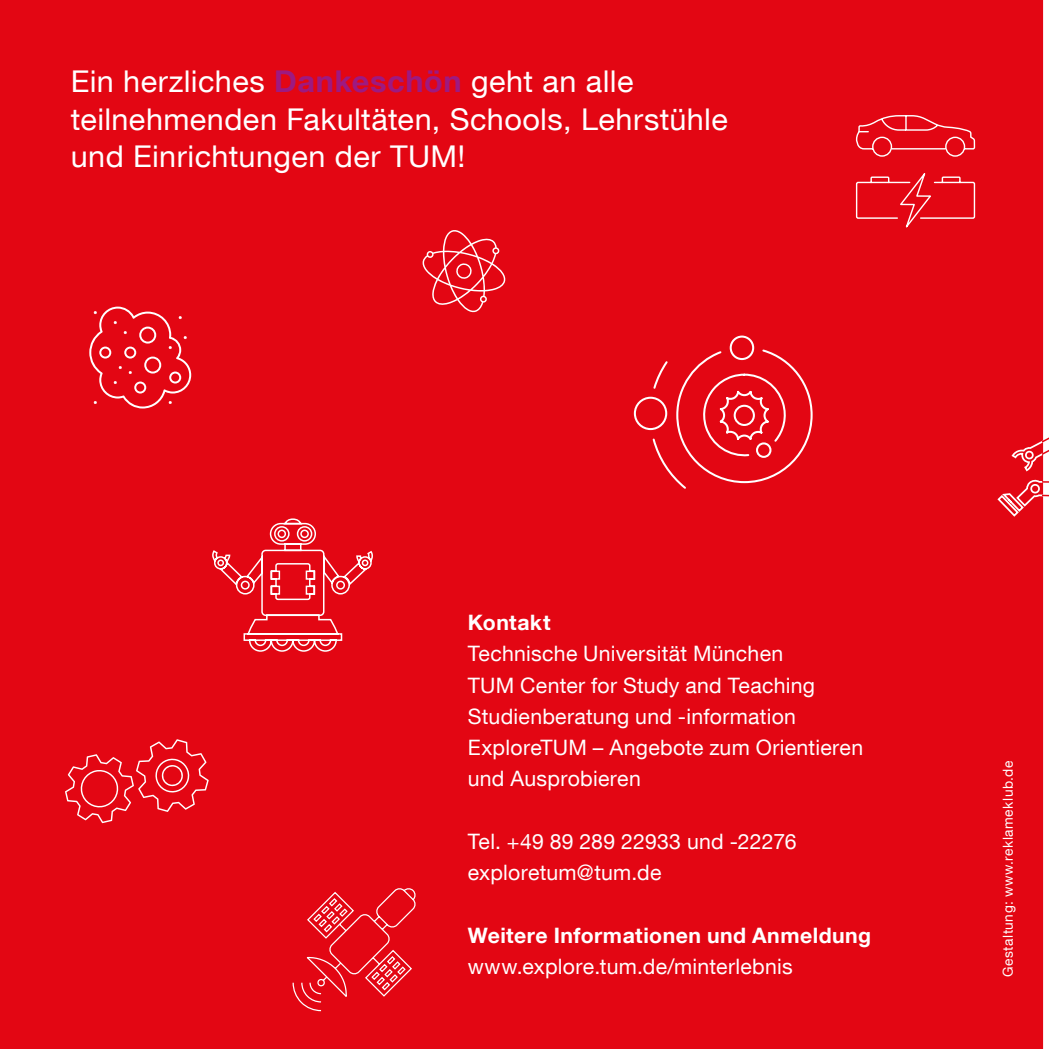
<style>
.page{position:relative;width:1049px;height:1049px;background:#fff}
.page>*{position:absolute;margin:0;border:0;box-sizing:border-box;transform-origin:0 0}
.t1{font:30px/37.5px "TUM Neue Helvetica";letter-spacing:.015em;color:#fff}
.t2{font:21.25px/31.2px "TUM Neue Helvetica";letter-spacing:.015em;color:#fff}
.t3{font:700 21.25px "TUM Neue Helvetica";letter-spacing:.02em;color:#fff}
.t4{font:13.75px "TUM Neue Helvetica";letter-spacing:.035em;color:#fff}
.s1{font-weight:700;color:#9e1981}
</style>
<div class="page">
<div style="left:0;top:0;width:1043px;height:1049px;background:#e30613"></div>
<svg style="left:211px;top:518px;width:163px;height:134px"></svg>
<svg style="left:65px;top:739px;width:144px;height:84px"></svg>
<svg style="left:422px;top:230px;width:84px;height:83px"></svg>
<svg style="left:855px;top:114px;width:121px;height:43px"></svg>
<svg style="left:855px;top:166px;width:121px;height:68px"></svg>
<svg style="left:996px;top:428px;width:53px;height:149px"></svg>
<svg style="left:292px;top:886px;width:125px;height:126px"></svg>
<svg style="left:633px;top:334px;width:181px;height:157px"></svg>
<svg style="left:89px;top:307px;width:102px;height:101px"></svg>
<h1 class="t1" style="left:71px;top:62px;width:658px">Ein herzliches <span class="s1">Dankeschön</span> geht an alle teilnehmenden Fakultäten, Schools, Lehrstühle und Einrichtungen der TUM!</h1>
<p class="t3" style="left:468px;top:609px;width:84px">Kontakt</p>
<p class="t2" style="left:468px;top:638px;width:397px">Technische Universität München<br>TUM Center for Study and Teaching<br>Studienberatung und -information<br>ExploreTUM – Angebote zum Orientieren und Ausprobieren</p>
<p class="t2" style="left:468px;top:825px;width:330px">Tel. +49 89 289 22933 und -22276 exploretum@tum.de</p>
<p class="t3" style="left:468px;top:922px;width:405px">Weitere Informationen und Anmeldung</p>
<p class="t2" style="left:468px;top:950px;width:326px">www.explore.tum.de/minterlebnis</p>
<p class="t4" style="left:999px;top:977px;width:217px;rotate:-90deg">Gestaltung: www.reklameklub.de</p>
</div>
